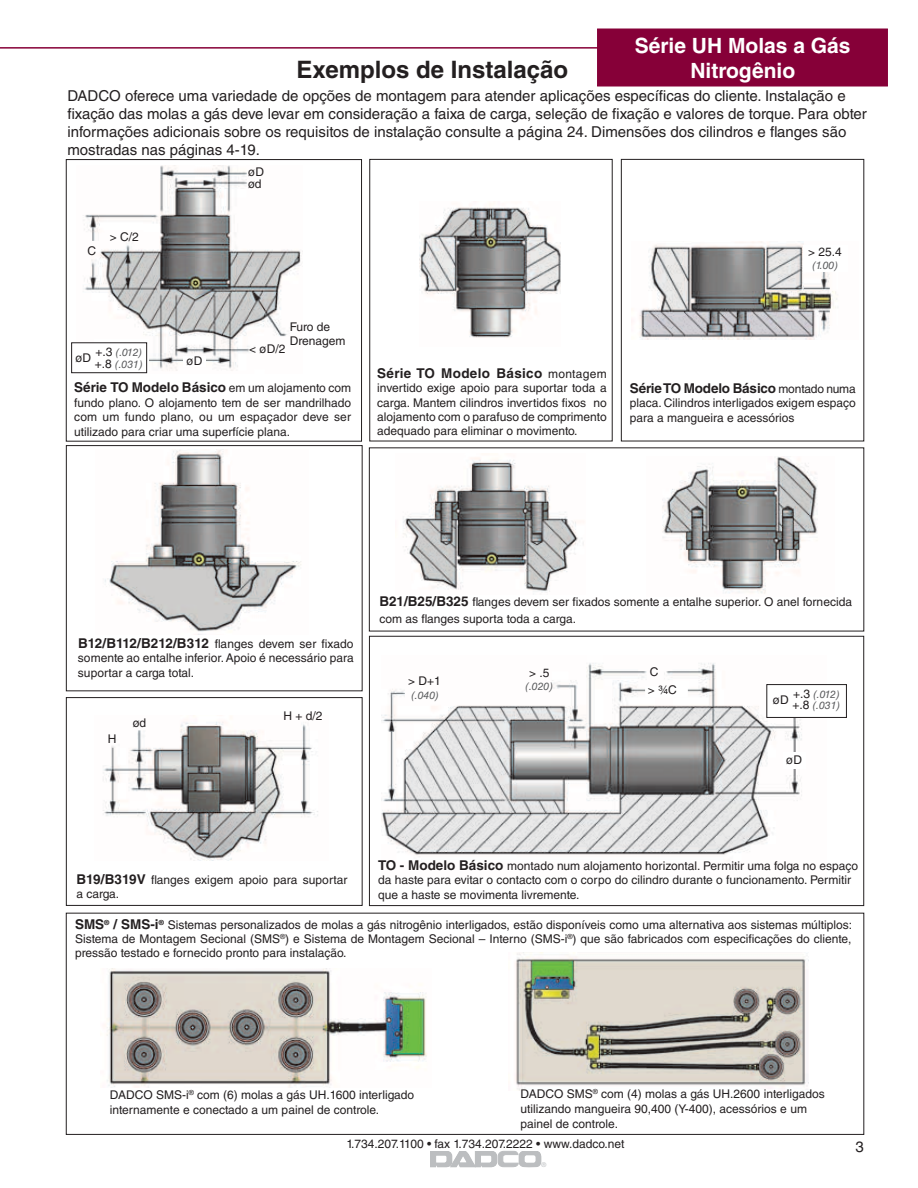
<style>
.page{position:relative;width:918px;height:1188px;background:#fff}
.page>*{position:absolute;margin:0;border:0;box-sizing:border-box;transform-origin:0 0}
.t1{font:700 24px "Helvetica LT Std";color:#231f20}
.t2{font:700 21px/25.2px "Helvetica LT Std";color:#fff;text-align:center}
.t3{font:15px/18px "Helvetica LT Std";color:#231f20}
.t4{font:700 13.5px "Helvetica LT Std";color:#231f20}
.t5{font:700 13.5px "Helvetica LT Std";letter-spacing:.025em;color:#231f20}
.t6{font:12px/14.4px "Helvetica LT Std";color:#231f20}
.t7{font:italic 10.5px/11.4px "Helvetica LT Std";color:#58595b}
.t8{font:6.45px "Helvetica LT Std";color:#bcbec0}
.s1{font-style:normal;font-size:12px;color:#231f20}
.s2{font-weight:400;font-size:12px}
.s3{font-weight:700;font-size:13.5px}
</style>
<div class="page">
<div style="left:597px;top:29px;width:291px;height:57px;background:#860038"></div>
<hr style="left:0;top:47px;width:621px;height:2px;background:#860038">
<svg style="left:430px;top:1151px;width:111px;height:16px"></svg>
<div style="left:66px;top:697px;width:296px;height:209px;border:1px solid #231f20"></div>
<img style="left:103px;top:721px;width:215px;height:139px">
<div style="left:369px;top:636px;width:495px;height:270px;border:1px solid #231f20"></div>
<div style="left:66px;top:159px;width:296px;height:282px;border:1px solid #231f20"></div>
<img style="left:84px;top:165px;width:217px;height:206px">
<div style="left:94px;top:339px;width:55px;height:35px;background:linear-gradient(to right,#fff,#fff)"></div>
<div style="left:72px;top:343px;width:75px;height:30px;background:#fff"></div>
<div style="left:71px;top:342px;width:76px;height:31px;border:1px solid #231f20"></div>
<img style="left:639px;top:241px;width:198px;height:98px">
<div style="left:66px;top:913px;width:798px;height:222px;border:1px solid #231f20"></div>
<img style="left:381px;top:663px;width:421px;height:192px">
<div style="left:66px;top:445px;width:296px;height:246px;border:1px solid #231f20"></div>
<div style="left:621px;top:159px;width:243px;height:282px;border:1px solid #231f20"></div>
<div style="left:369px;top:159px;width:243px;height:282px;border:1px solid #231f20"></div>
<div style="left:645px;top:687px;width:43px;height:11px;background:#fff"></div>
<div style="left:254px;top:369px;width:11px;height:9px;background:#fff"></div>
<img style="left:403px;top:457px;width:181px;height:135px">
<img style="left:662px;top:457px;width:156px;height:137px">
<img style="left:105px;top:450px;width:196px;height:185px">
<div style="left:803px;top:245px;width:44px;height:26px;background:#fff"></div>
<img style="left:419px;top:203px;width:142px;height:135px">
<div style="left:767px;top:685px;width:79px;height:32px;background:#fff"></div>
<div style="left:766px;top:684px;width:81px;height:34px;border:1px solid #231f20"></div>
<div style="left:183px;top:356px;width:23px;height:11px;background:#fff"></div>
<div style="left:783px;top:752px;width:23px;height:17px;background:#fff"></div>
<img style="left:515px;top:953px;width:293px;height:138px">
<img style="left:104px;top:968px;width:323px;height:120px">
<h2 class="t2" style="left:635px;top:32px;width:217px">Série UH Molas a Gás<br>Nitrogênio</h2>
<h1 class="t1" style="left:296px;top:55px;width:273px">Exemplos de Instalação</h1>
<p class="t3" style="left:67px;top:87px;width:801px">DADCO oferece uma variedade de opções de montagem para atender aplicações específicas do cliente. Instalação e fixação das molas a gás deve levar em consideração a faixa de carga, seleção de fixação e valores de torque. Para obter informações adicionais sobre os requisitos de instalação consulte a página 24. Dimensões dos cilindros e flanges são mostradas nas páginas 4-19.</p>
<p class="t6" style="left:248px;top:165px;width:17px">øD</p>
<p class="t6" style="left:87px;top:244px;width:10px">C</p>
<p class="t6" style="left:110px;top:230px;width:31px">&gt; C/2</p>
<p class="t6" style="left:75px;top:351px;width:17px">øD</p>
<p class="t7" style="left:95px;top:347px;width:49px"><span class="s1">+.3</span> (.012) <span class="s1">+.8</span> (.031)</p>
<p class="t6" style="left:186px;top:354px;width:17px">øD</p>
<p class="t6" style="left:248px;top:177px;width:15px">ød</p>
<p class="t6" style="left:290px;top:319px;width:57px">Furo de<br>Drenagem</p>
<p class="t6" style="left:249px;top:342px;width:38px">&lt; øD/2</p>
<p class="t4" style="left:74px;top:379px;width:279px">Série TO Modelo Básico <span class="s2">em um alojamento com</span></p>
<p class="t6" style="left:74px;top:395px;width:279px;text-align:justify">fundo plano. O alojamento tem de ser mandrilhado com um fundo plano, ou um espaçador deve ser utilizado para criar uma superfície plana.</p>
<p class="t6" style="left:808px;top:245px;width:35px">&gt; 25.4</p>
<p class="t7" style="left:812px;top:259px;width:27px">(1.00)</p>
<p class="t5" style="left:377px;top:365px;width:231px">Série TO Modelo Básico <span class="s2">montagem</span></p>
<p class="t6" style="left:377px;top:381px;width:231px;text-align:justify">invertido exige apoio para suportar toda a carga. Mantem cilindros invertidos fixos no alojamento com o parafuso de comprimento adequado para eliminar o movimento.</p>
<p class="t4" style="left:630px;top:380px;width:227px">Série TO Modelo Básico <span class="s2">montado numa</span></p>
<p class="t6" style="left:630px;top:396px;width:228px">placa. Cilindros interligados exigem espaço para a mangueira e acessórios</p>
<p class="t6" style="left:78px;top:637px;width:277px;text-align:justify"><span class="s3">B12/B112/B212/B312</span> flanges devem ser fixado somente ao entalhe inferior. Apoio é necessário para suportar a carga total.</p>
<p class="t6" style="left:108px;top:731px;width:10px">H</p>
<p class="t6" style="left:133px;top:716px;width:15px">ød</p>
<p class="t6" style="left:284px;top:709px;width:41px">H + d/2</p>
<p class="t6" style="left:379px;top:594px;width:474px;line-height:16.2px"><span class="s3">B21/B25/B325</span> flanges devem ser fixados somente a entalhe superior. O anel fornecida com as flanges suporta toda a carga.</p>
<p class="t6" style="left:408px;top:673px;width:34px">&gt; D+1</p>
<p class="t7" style="left:411px;top:690px;width:29px">(.040)</p>
<p class="t6" style="left:529px;top:666px;width:22px">&gt; .5</p>
<p class="t7" style="left:526px;top:681px;width:29px">(.020)</p>
<p class="t6" style="left:648px;top:663px;width:31px;line-height:18.3px">C<br>&gt; ¾C</p>
<p class="t6" style="left:773px;top:692px;width:17px">øD</p>
<p class="t7" style="left:792px;top:688px;width:49px"><span class="s1">+.3</span> (.012) <span class="s1">+.8</span> (.031)</p>
<p class="t6" style="left:786px;top:752px;width:17px">øD</p>
<p class="t6" style="left:76px;top:873px;width:273px"><span class="s3">B19/B319V</span> flanges exigem apoio para suportar a carga.</p>
<p class="t6" style="left:378px;top:859px;width:482px"><span class="s3">TO - Modelo Básico</span> montado num alojamento horizontal. Permitir uma folga no espaço da haste para evitar o contacto com o corpo do cilindro durante o funcionamento. Permitir que a haste se movimenta livremente.</p>
<p class="t6" style="left:75px;top:917px;width:778px;text-align:justify"><span class="s3">SMS</span><sup>®</sup> <span class="s3">/ SMS-i</span><sup>®</sup> Sistemas personalizados de molas a gás nitrogênio interligados, estão disponíveis como uma alternativa aos sistemas múltiplos:<br>Sistema de Montagem Secional (SMS<sup>®</sup>) e Sistema de Montagem Secional – Interno (SMS-i<sup>®</sup>) que são fabricados com especificações do cliente, pressão testado e fornecido pronto para instalação.</p>
<p class="t6" style="left:110px;top:1088px;width:306px">DADCO SMS-i<sup>®</sup> com (6) molas a gás UH.1600 interligado internamente e conectado a um painel de controle.</p>
<p class="t6" style="left:521px;top:1086px;width:306px;line-height:15px">DADCO SMS<sup>®</sup> com (4) molas a gás UH.2600 interligados utilizando mangueira 90,400 (Y-400), acessórios e um painel de controle.</p>
<p class="t6" style="left:346px;top:1137px;width:280px">1.734.207.1100 • fax 1.734.207.2222 • www.dadco.net</p>
<p class="t8" style="left:541px;top:1161px;width:6px">®</p>
<p class="t3" style="left:856px;top:1138px;width:10px">3</p>
</div>
